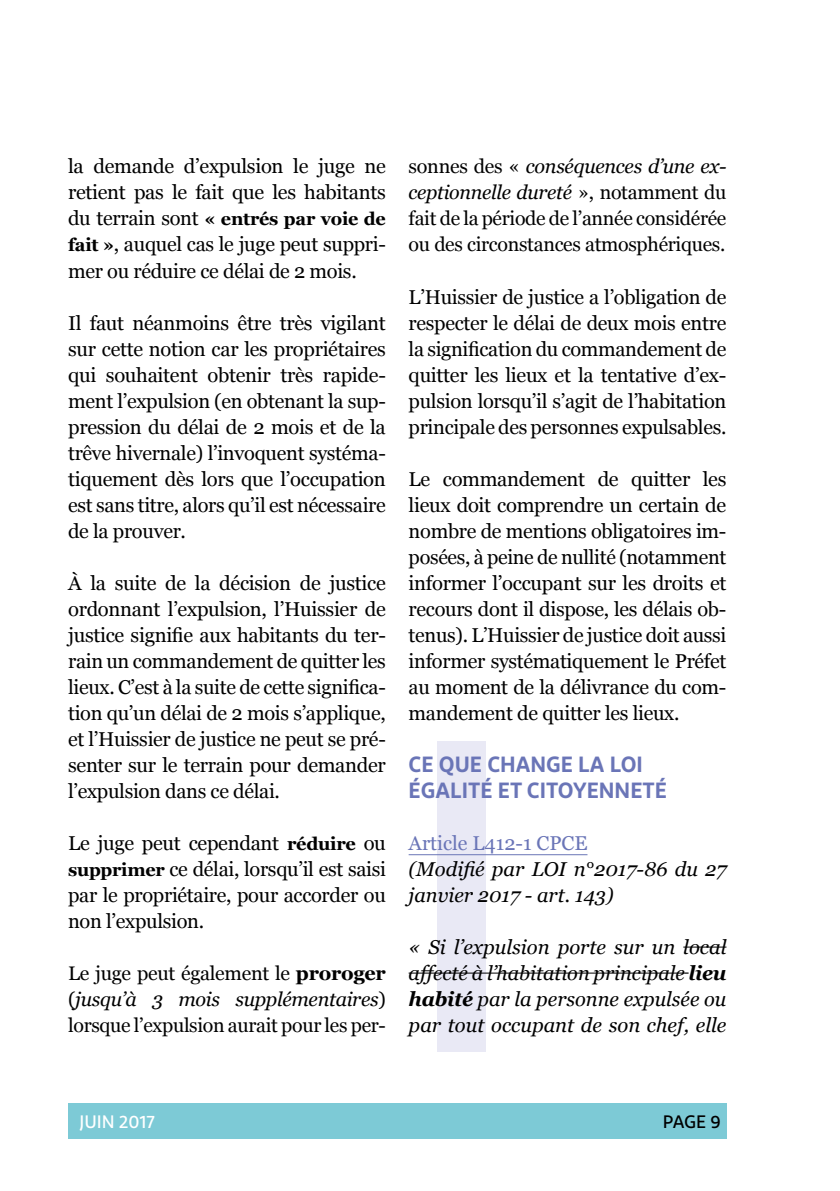
<style>
.page{position:relative;width:840px;height:1191px;background:#fff}
.page>*{position:absolute;margin:0;border:0;box-sizing:border-box;transform-origin:0 0}
.t1{font:600 22px/26px "Diodrum";color:#6a75b7}
.t2{font:20px/26px "Georgia";letter-spacing:-.015em;color:#000;text-align:justify}
.t3{font:italic 20px/26px "Georgia";color:#000}
.t4{font:20px "Georgia";color:#6a75b7}
.t5{font:19.6px/26px "Georgia";letter-spacing:-.015em;color:#000;text-align:justify}
.t6{font:700 18px "Georgia";letter-spacing:-.015em;color:#000}
.t7{font:500 18px "Diodrum";color:#fff}
.t8{font:500 18px "Diodrum";color:#000}
.s1{font-weight:400;font-size:20px}
.s2{font-weight:700;font-size:18px}
.s3{font-weight:700}
.s4{font-style:italic}
</style>
<div class="page">
<div style="left:68px;top:1103px;width:658px;height:36px;background:#7dcad6"></div>
<div style="left:437px;top:741px;width:49px;height:311px;background:#e9e9f5"></div>
<hr style="left:408px;top:854px;width:179px;height:1px;background:#6a75b7">
<hr style="left:683px;top:946px;width:43px;height:1px;background:#000">
<hr style="left:408px;top:972px;width:276px;height:1px;background:#000">
<p class="t2" style="left:68px;top:153px;width:319px">la demande d’expulsion le juge ne retient pas le fait que les habitants</p>
<p class="t6" style="left:68px;top:206px;width:319px"><span class="s1">du terrain sont</span> « entrés par voie de</p>
<p class="t2" style="left:68px;top:231px;width:319px"><span class="s2">fait »</span>, auquel cas le juge peut suppri&shy;mer ou réduire ce délai de 2 mois.</p>
<p class="t2" style="left:68px;top:309px;width:319px">Il faut néanmoins être très vigilant sur cette notion car les propriétaires qui souhaitent obtenir très rapide&shy;ment l’expulsion (en obtenant la sup&shy;pression du délai de 2 mois et de la trêve hivernale) l’invoquent systéma&shy;tiquement dès lors que l’occupation est sans titre, alors qu’il est nécessaire de la prouver.</p>
<p class="t2" style="left:68px;top:569px;width:319px">À la suite de la décision de justice ordonnant l’expulsion, l’Huissier de justice signifie aux habitants du ter&shy;rain un commandement de quitter les lieux. C’est à la suite de cette significa&shy;tion qu’un délai de 2 mois s’applique, et l’Huissier de justice ne peut se pré&shy;senter sur le terrain pour demander l’expulsion dans ce délai.</p>
<p class="t2" style="left:68px;top:829px;width:319px">Le juge peut cependant <span class="s2">réduire</span> ou <span class="s2">supprimer</span> ce délai, lorsqu’il est saisi par le propriétaire, pour accorder ou non l’expulsion.</p>
<p class="t5" style="left:68px;top:959px;width:319px">Le juge peut également le <span class="s3">proroger </span>(<span class="s4">jusqu’à 3 mois supplémentaires</span>) lorsque l’expulsion aurait pour les per-</p>
<p class="t5" style="left:408px;top:153px;width:319px">sonnes des « <span class="s4">conséquences d’une ex&shy;ceptionnelle dureté</span> », notamment du fait de la période de l’année considérée ou des circonstances atmosphériques.</p>
<p class="t2" style="left:408px;top:283px;width:319px">L’Huissier de justice a l’obligation de respecter le délai de deux mois entre la signification du commandement de quitter les lieux et la tentative d’ex&shy;pulsion lorsqu’il s’agit de l’habitation principale des personnes expulsables.</p>
<p class="t2" style="left:408px;top:465px;width:319px">Le commandement de quitter les lieux doit comprendre un certain de nombre de mentions obligatoires im&shy;posées, à peine de nullité (notamment informer l’occupant sur les droits et recours dont il dispose, les délais ob&shy;tenus). L’Huissier de justice doit aussi informer systématiquement le Préfet au moment de la délivrance du com&shy;mandement de quitter les lieux.</p>
<p class="t1" style="left:408px;top:750px;width:260px">CE QUE CHANGE LA LOI<br>ÉGALITÉ ET CITOYENNETÉ</p>
<p class="t4" style="left:408px;top:828px;width:180px">Article L412-1 CPCE</p>
<p class="t3" style="left:408px;top:855px;width:319px">(Modifié par LOI n°2017-86 du 27 janvier 2017 - art. 143)</p>
<p class="t3" style="left:408px;top:933px;width:319px;text-align:justify">« Si l’expulsion porte sur un local affecté à l’habitation principale <span class="s3">lieu habité</span> par la personne expulsée ou par tout occupant de son chef, elle</p>
<p class="t7" style="left:79px;top:1110px;width:77px">JUIN 2017</p>
<p class="t8" style="left:662px;top:1110px;width:59px">PAGE 9</p>
</div>
